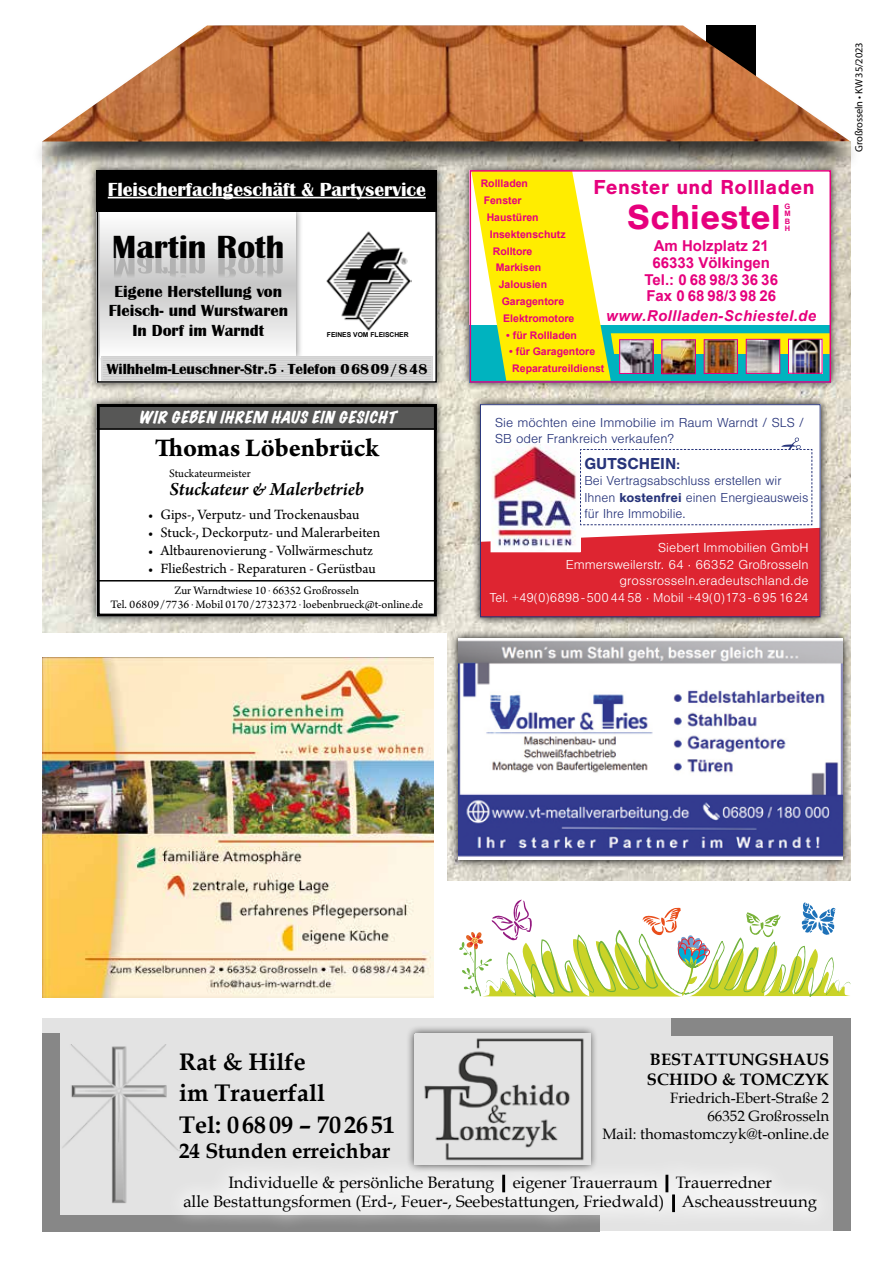
<style>
.page{position:relative;width:893px;height:1263px;background:#fff}
.page>*{position:absolute;margin:0;border:0;box-sizing:border-box;transform-origin:0 0}
.t1{font:700 36px "Sans";letter-spacing:.005em;color:#e6007d}
.t2{font:700 33px "Britannic";color:#000}
.t3{font:700 27px "Arno Pro";letter-spacing:-.005em;color:#000}
.t4{font:700 24px/31.5px "Book Antiqua";color:#000}
.t5{font:700 21px "Book Antiqua";color:#000}
.t6{font:700 21px "Sans";letter-spacing:.025em;color:#e6007d}
.t7{font:700 19.5px "Britannic";color:#fff}
.t8{font:italic 600 19.5px "Arno Pro";letter-spacing:-.005em;color:#000}
.t9{font:16.5px/19.8px "Book Antiqua";color:#000;text-align:center}
.t10{font:700 16.5px/19.8px "Britannic";color:#000;text-align:center}
.t11{font:700 16.5px/19.8px "Book Antiqua";letter-spacing:.01em;color:#000}
.t12{font:700 16.5px "Sans";color:#27347a}
.t13{font:15px "Arno Pro";color:#000}
.t14{font:15px/18px "Book Antiqua";color:#000;text-align:right}
.t15{font:700 15px/16.5px "Arial";color:#e6007d;text-align:center}
.t16{font:700 15px "Britannic";color:#000}
.t17{font:italic expanded 15px "Marker Felt";color:#fff}
.t18{font:italic 700 15px "Arial";letter-spacing:.03em;color:#e6007d}
.t19{font:300 13.5px/16.5px "Sans";color:#27347a}
.t20{font:300 13.5px/16.5px "Sans";color:#fff;text-align:right}
.t21{font:12px/14.4px "Arno Pro";color:#000;text-align:center}
.t22{font:700 10.5px/16.8px "Arial";color:#e6007d}
.t23{font:10.5px "Myriad Pro";letter-spacing:-.015em;color:#000}
.t24{font:700 7.5px/7.5px "Arial";color:#e6007d;text-align:justify}
.t25{font:700 6.75px "Arial";color:#000}
.s1{font-size:12px}
.s2{font-size:13.5px}
.s3{font-weight:700}
</style>
<div class="page">
<div style="left:43px;top:1018px;width:807px;height:213px;background:#e3e3e3"></div>
<div style="left:406px;top:1025px;width:192px;height:148px;background:#000;opacity:.75"></div>
<img style="left:415px;top:1033px;width:175px;height:123px">
<div style="left:671px;top:1018px;width:179px;height:18px;background:#878787"></div>
<div style="left:43px;top:1215px;width:557px;height:16px;background:#878787"></div>
<div style="left:833px;top:1018px;width:17px;height:213px;background:#878787"></div>
<div style="left:43px;top:1033px;width:17px;height:198px;background:#878787"></div>
<svg style="left:181px;top:1156px;width:633px;height:67px;fill:#ececec"></svg>
<div style="left:502px;top:1175px;width:3px;height:17px;border:2px solid #000"></div>
<div style="left:665px;top:1175px;width:3px;height:17px;border:2px solid #000"></div>
<div style="left:672px;top:1194px;width:3px;height:18px;border:2px solid #000"></div>
<img style="left:62px;top:1044px;width:117px;height:159px">
<img style="left:42px;top:171px;width:808px;height:709px">
<div style="left:31px;top:26px;width:831px;height:145px;background:#000;opacity:.75"></div>
<div style="left:88px;top:396px;width:357px;height:229px;background:#000;opacity:.8"></div>
<div style="left:97px;top:404px;width:340px;height:213px;background:#fff"></div>
<div style="left:98px;top:405px;width:337px;height:23px;background:#575756"></div>
<div style="left:97px;top:404px;width:340px;height:213px;border:3px solid #000"></div>
<hr style="left:97px;top:428px;width:340px;height:2px;background:#000">
<hr style="left:97px;top:580px;width:340px;height:1px;background:#000">
<div style="left:88px;top:162px;width:357px;height:229px;background:#000;opacity:.8"></div>
<div style="left:97px;top:170px;width:340px;height:213px;background:#fff"></div>
<div style="left:97px;top:205px;width:211px;height:164px;background:#000;opacity:.5"></div>
<svg style="left:101px;top:212px;width:195px;height:144px"></svg>
<div style="left:97px;top:170px;width:340px;height:42px;background:#000"></div>
<hr style="left:108px;top:197px;width:318px;height:1px;background:#fff">
<div style="left:101px;top:356px;width:332px;height:25px;background:#c6c6c6"></div>
<div style="left:101px;top:356px;width:332px;height:4px;border:2px solid #dadada"></div>
<div style="left:101px;top:363px;width:332px;height:4px;border:2px solid #dadada"></div>
<div style="left:101px;top:370px;width:332px;height:4px;border:2px solid #dadada"></div>
<div style="left:101px;top:358px;width:332px;height:4px;border:2px solid #dadada"></div>
<div style="left:101px;top:361px;width:332px;height:4px;border:2px solid #dadada"></div>
<div style="left:101px;top:368px;width:332px;height:4px;border:2px solid #dadada"></div>
<div style="left:101px;top:375px;width:332px;height:4px;border:2px solid #dadada"></div>
<hr style="left:101px;top:356px;width:2px;height:25px;background:#dadada">
<hr style="left:431px;top:356px;width:2px;height:25px;background:#dadada">
<svg style="left:114px;top:257px;width:169px;height:22px"></svg>
<img style="left:326px;top:231px;width:85px;height:100px">
<div style="left:97px;top:170px;width:340px;height:213px;border:2px solid #000"></div>
<div style="left:461px;top:162px;width:378px;height:229px;background:#000;opacity:.8"></div>
<svg style="left:473px;top:173px;width:355px;height:207px"></svg>
<div style="left:470px;top:170px;width:361px;height:213px;border:2px solid #e6007d"></div>
<img style="left:621px;top:341px;width:31px;height:31px">
<div style="left:619px;top:339px;width:35px;height:35px;border:1px solid #e6007d"></div>
<img style="left:663px;top:341px;width:31px;height:31px">
<div style="left:661px;top:339px;width:35px;height:35px;border:1px solid #e6007d"></div>
<img style="left:748px;top:341px;width:30px;height:31px">
<div style="left:746px;top:339px;width:34px;height:35px;border:1px solid #e6007d"></div>
<img style="left:790px;top:341px;width:30px;height:31px">
<div style="left:788px;top:339px;width:34px;height:35px;border:1px solid #e6007d"></div>
<img style="left:706px;top:341px;width:30px;height:31px">
<div style="left:704px;top:339px;width:34px;height:35px;border:1px solid #e6007d"></div>
<svg style="left:472px;top:396px;width:357px;height:229px"></svg>
<div style="left:480px;top:404px;width:340px;height:213px;background:#fff"></div>
<svg style="left:480px;top:437px;width:340px;height:180px"></svg>
<svg style="left:450px;top:630px;width:401px;height:238px"></svg>
<img style="left:458px;top:639px;width:384px;height:221px">
<div style="left:31px;top:634px;width:415px;height:297px;background:#fff"></div>
<img style="left:42px;top:657px;width:392px;height:340px">
<svg style="left:459px;top:900px;width:391px;height:98px"></svg>
<h3 class="t7" style="left:108px;top:178px;width:320px">Fleischerfachgeschäft &amp; Partyservice</h3>
<h2 class="t2" style="left:112px;top:228px;width:174px">Martin Roth</h2>
<p class="t10" style="left:109px;top:281px;width:181px">Eigene Herstellung von<br>Fleisch- und Wurstwaren<br>In Dorf im Warndt</p>
<p class="t25" style="left:327px;top:330px;width:83px">FEINES VOM FLEISCHER</p>
<p class="t16" style="left:107px;top:361px;width:322px">Wilhhelm-Leuschner-Str.5 <span class="s1">∙</span> Telefon 06809/848</p>
<p class="t17" style="left:138px;top:410px;width:263px">WIR GEBEN IHREM HAUS EIN GESICHT</p>
<h3 class="t3" style="left:155px;top:432px;width:226px">Thomas Löbenbrück</h3>
<p class="t21" style="left:169px;top:467px;width:83px">Stuckateurmeister</p>
<h3 class="t8" style="left:169px;top:478px;width:196px">Stuckateur &amp; Malerbetrieb</h3>
<p class="t13" style="left:148px;top:506px;width:213px">• Gips-, Verputz- und Trockenausbau</p>
<p class="t13" style="left:148px;top:524px;width:234px">• Stuck-, Deckorputz- und Malerarbeiten</p>
<p class="t13" style="left:148px;top:542px;width:227px">• Altbaurenovierung - Vollwärmeschutz</p>
<p class="t13" style="left:148px;top:560px;width:229px">• Fließestrich - Reparaturen - Gerüstbau</p>
<p class="t21" style="left:110px;top:584px;width:314px">Zur Warndtwiese 10 . 66352 Großrosseln<br>Tel. 06809/7736 . Mobil 0170/2732372 . loebenbrueck@t-online.de</p>
<p class="t22" style="left:481px;top:176px;width:49px">Rollladen</p>
<p class="t22" style="left:484px;top:192px;width:39px">Fenster</p>
<p class="t22" style="left:487px;top:209px;width:53px">Haustüren</p>
<p class="t22" style="left:490px;top:226px;width:77px">Insektenschutz</p>
<p class="t22" style="left:493px;top:243px;width:41px">Rolltore</p>
<p class="t22" style="left:496px;top:260px;width:47px">Markisen</p>
<p class="t22" style="left:499px;top:276px;width:50px">Jalousien</p>
<p class="t22" style="left:502px;top:293px;width:64px">Garagentore</p>
<p class="t22" style="left:503px;top:310px;width:73px">Elektromotore</p>
<p class="t22" style="left:506px;top:327px;width:72px">• für Rollladen</p>
<p class="t22" style="left:509px;top:344px;width:97px">• für Garagentore<br>Reparatureildienst</p>
<h3 class="t6" style="left:593px;top:176px;width:223px">Fenster und Rollladen</h3>
<h1 class="t1" style="left:627px;top:197px;width:155px">Schiestel</h1>
<p class="t24" style="left:784px;top:203px;width:8px">G M B H</p>
<p class="t15" style="left:644px;top:238px;width:135px">Am Holzplatz 21<br>66333 Völkingen<br>Tel.: 0 68 98/3 36 36<br>Fax 0 68 98/3 98 26</p>
<p class="t18" style="left:606px;top:305px;width:211px">www.Rollladen-Schiestel.de</p>
<p class="t19" style="left:495px;top:414px;width:311px">Sie möchten eine Immobilie im Raum Warndt / SLS /<br>SB oder Frankreich verkaufen?</p>
<p class="t12" style="left:584px;top:454px;width:97px">Gutschein<span class="s2">:</span></p>
<p class="t19" style="left:584px;top:473px;width:226px">Bei Vertragsabschluss erstellen wir<br>Ihnen <span class="s3">kostenfrei</span> einen Energieausweis für Ihre Immobilie.</p>
<p class="t20" style="left:490px;top:540px;width:321px">Siebert Immobilien GmbH<br>Emmersweilerstr. 64 · 66352 Großrosseln grossrosseln.eradeutschland.de<br>Tel. +49(0)6898-5004458 · Mobil +49(0)173-6951624</p>
<p class="t23" style="left:853px;top:152px;width:111px;rotate:-90deg">Großrosseln • KW 35/2023</p>
<h3 class="t4" style="left:179px;top:1046px;width:217px">Rat &amp; hilfe<br>im trauerfall<br>tel: 06809 – 702651</h3>
<h3 class="t5" style="left:179px;top:1138px;width:213px">24 stunden erreichbar</h3>
<p class="t9" style="left:183px;top:1172px;width:635px">Individuelle &amp; persönliche Beratung | eigener Trauerraum | Trauerredner<br>alle Bestattungsformen (Erd-, Feuer-, Seebestattungen, Friedwald) | Ascheausstreuung</p>
<p class="t11" style="left:647px;top:1050px;width:184px">Bestattungshaus schido &amp; tomczyk</p>
<p class="t14" style="left:602px;top:1089px;width:228px">Friedrich-Ebert-Straße 2<br>66352 Großrosseln<br>Mail: thomastomczyk@t-online.de</p>
</div>
